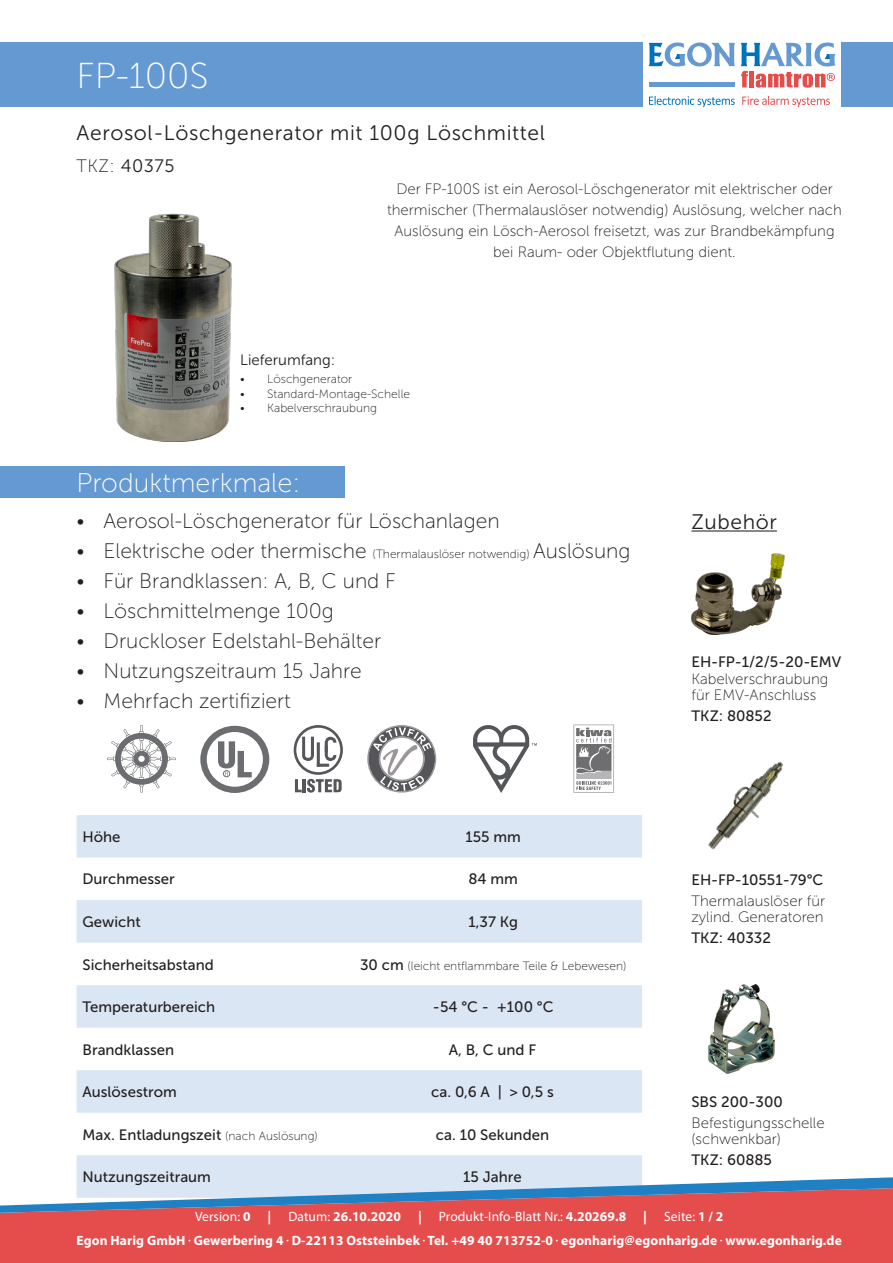
<style>
.page{position:relative;width:893px;height:1263px;background:#fff}
.page>*{position:absolute;margin:0;border:0;box-sizing:border-box;transform-origin:0 0}
.t1{font:36px "Museo Sans 100";color:#fff}
.t2{font:27px "Museo Sans 100";color:#fff}
.t3{font:21px "Museo Sans 100";color:#231f20}
.t4{font:21px "Museo Sans 300";letter-spacing:.03em;color:#231f20}
.t5{font:18px "Museo Sans 300";letter-spacing:.03em;color:#231f20}
.t6{font:15px/21px "Museo Sans 100";color:#231f20;text-align:center}
.t7{font:15px "Museo Sans 500";color:#231f20}
.t8{font:15px "Museo Sans 300";color:#231f20}
.t9{font:700 13.5px "Myriad Pro";letter-spacing:.005em;color:#fff}
.t10{font:13.5px "Myriad Pro";letter-spacing:.005em;color:#fff}
.t11{font:12px "Museo Sans 100";color:#231f20}
.s1{font-family:"Museo Sans 100"}
.s2{font-size:12px}
.s3{font-family:"Museo Sans 500";font-size:15px}
.s4{font-family:"Museo Sans 100";font-size:12px}
.s5{font-weight:700}
.s6{font-weight:400}
</style>
<div class="page">
<svg style="left:77px;top:815px;width:565px;height:362px;fill:#dbe6f4"></svg>
<div style="left:0;top:43px;width:642px;height:64px;background:#6599d1"></div>
<svg style="left:649px;top:43px;width:86px;height:23px"></svg>
<hr style="left:649px;top:83px;width:85px;height:4px;background:#6599d1">
<svg style="left:741px;top:43px;width:94px;height:45px"></svg>
<svg style="left:649px;top:96px;width:86px;height:11px"></svg>
<svg style="left:742px;top:96px;width:88px;height:11px"></svg>
<div style="left:0;top:1213px;width:893px;height:47px;background:#e54d4d"></div>
<hr style="left:0;top:1260px;width:893px;height:3px;background:#e54d4d">
<svg style="left:0;top:1177px;width:893px;height:36px;background:#b39aaf"></svg>
<div style="left:0;top:466px;width:345px;height:32px;background:#6599d1"></div>
<div style="left:842px;top:43px;width:51px;height:64px;background:#6599d1"></div>
<hr style="left:691px;top:530px;width:86px;height:1px;background:#231f20">
<svg style="left:107px;top:725px;width:69px;height:68px"></svg>
<svg style="left:200px;top:726px;width:69px;height:67px"></svg>
<div style="left:223px;top:770px;width:7px;height:7px;border:1px solid #6c6d70;border-radius:50%"></div>
<svg style="left:294px;top:725px;width:49px;height:68px"></svg>
<svg style="left:367px;top:725px;width:69px;height:68px"></svg>
<svg style="left:473px;top:725px;width:64px;height:68px"></svg>
<img style="left:708px;top:761px;width:76px;height:89px">
<img style="left:114px;top:213px;width:118px;height:229px">
<img style="left:708px;top:984px;width:67px;height:90px">
<svg style="left:574px;top:725px;width:40px;height:68px"></svg>
<img style="left:691px;top:553px;width:94px;height:82px">
<p class="t1" style="left:77px;top:57px;width:134px">FP-100S</p>
<p class="t4" style="left:77px;top:122px;width:470px">Aerosol-Löschgenerator mit 100g Löschmittel</p>
<p class="t5" style="left:77px;top:156px;width:99px"><span class="s1">TKZ:</span> 40375</p>
<p class="t6" style="left:387px;top:178px;width:456px">Der FP-100S ist ein Aerosol-Löschgenerator mit elektrischer oder thermischer (Thermalauslöser notwendig) Auslösung, welcher nach Auslösung ein Lösch-Aerosol freisetzt, was zur Brandbekämpfung bei Raum- oder Objektflutung dient.</p>
<p class="t8" style="left:240px;top:352px;width:97px">Lieferumfang:</p>
<p class="t11" style="left:240px;top:373px;width:114px">• Löschgenerator</p>
<p class="t11" style="left:240px;top:387px;width:171px">• Standard-Montage-Schelle</p>
<p class="t11" style="left:240px;top:402px;width:138px">• Kabelverschraubung</p>
<p class="t2" style="left:77px;top:468px;width:225px">Produktmerkmale:</p>
<p class="t3" style="left:77px;top:509px;width:425px">• Aerosol-Löschgenerator für Löschanlagen</p>
<p class="t3" style="left:77px;top:539px;width:556px">• Elektrische oder thermische <span class="s2">(Thermalauslöser notwendig)</span> Auslösung</p>
<p class="t3" style="left:77px;top:569px;width:321px">• Für Brandklassen: A, B, C und F</p>
<p class="t3" style="left:77px;top:599px;width:259px">• Löschmittelmenge 100g</p>
<p class="t3" style="left:77px;top:629px;width:306px">• Druckloser Edelstahl-Behälter</p>
<p class="t3" style="left:77px;top:659px;width:287px">• Nutzungszeitraum 15 Jahre</p>
<p class="t3" style="left:77px;top:689px;width:216px">• Mehrfach zertifiziert</p>
<p class="t7" style="left:83px;top:828px;width:40px">Höhe</p>
<p class="t7" style="left:465px;top:828px;width:57px">155 mm</p>
<p class="t7" style="left:83px;top:871px;width:94px">Durchmesser</p>
<p class="t7" style="left:468px;top:871px;width:51px">84 mm</p>
<p class="t7" style="left:83px;top:914px;width:60px">Gewicht</p>
<p class="t7" style="left:468px;top:914px;width:51px">1,37 Kg</p>
<p class="t7" style="left:83px;top:956px;width:133px">Sicherheitsabstand</p>
<p class="t11" style="left:360px;top:959px;width:268px"><span class="s3">30 cm</span> (leicht entflammbare Teile &amp; Lebewesen)</p>
<p class="t7" style="left:83px;top:999px;width:134px">Temperaturbereich</p>
<p class="t7" style="left:433px;top:999px;width:122px">-54 °C - +100 °C</p>
<p class="t7" style="left:83px;top:1041px;width:93px">Brandklassen</p>
<p class="t7" style="left:449px;top:1041px;width:89px">A, B, C und F</p>
<p class="t7" style="left:83px;top:1084px;width:96px">Auslösestrom</p>
<p class="t7" style="left:431px;top:1084px;width:124px">ca. 0,6 A | &gt; 0,5 s</p>
<p class="t7" style="left:83px;top:1126px;width:237px">Max. Entladungszeit <span class="s4">(nach Auslösung)</span></p>
<p class="t7" style="left:436px;top:1126px;width:115px">ca. 10 Sekunden</p>
<p class="t7" style="left:83px;top:1169px;width:130px">Nutzungszeitraum</p>
<p class="t7" style="left:463px;top:1169px;width:60px">15 Jahre</p>
<p class="t4" style="left:691px;top:510px;width:87px">Zubehör</p>
<p class="t7" style="left:691px;top:654px;width:151px">EH-FP-1/2/5-20-EMV</p>
<p class="t6" style="left:691px;top:668px;width:139px">Kabelverschraubung</p>
<p class="t6" style="left:691px;top:685px;width:126px">für EMV-Anschluss</p>
<p class="t7" style="left:691px;top:708px;width:82px">TKZ: 80852</p>
<p class="t7" style="left:691px;top:871px;width:133px">EH-FP-10551-79°C</p>
<p class="t6" style="left:691px;top:892px;width:135px;line-height:16.5px;text-align:left">Thermalauslöser für zylind. Generatoren</p>
<p class="t7" style="left:691px;top:930px;width:81px">TKZ: 40332</p>
<p class="t7" style="left:691px;top:1093px;width:93px">SBS 200-300</p>
<p class="t6" style="left:691px;top:1112px;width:135px">Befestigungsschelle</p>
<p class="t6" style="left:691px;top:1129px;width:91px">(schwenkbar)</p>
<p class="t7" style="left:691px;top:1152px;width:82px">TKZ: 60885</p>
<p class="t10" style="left:195px;top:1208px;width:57px">Version: <span class="s5">0</span></p>
<p class="t9" style="left:268px;top:1208px;width:5px">|</p>
<p class="t9" style="left:288px;top:1208px;width:114px"><span class="s6">Datum:</span> 26.10.2020</p>
<p class="t9" style="left:418px;top:1208px;width:5px">|</p>
<p class="t10" style="left:439px;top:1208px;width:189px">Produkt-Info-Blatt Nr.: <span class="s5">4.20269.8</span></p>
<p class="t9" style="left:643px;top:1208px;width:5px">|</p>
<p class="t10" style="left:664px;top:1208px;width:61px">Seite: <span class="s5">1 / 2</span></p>
<p class="t9" style="left:77px;top:1232px;width:767px">Egon Harig GmbH . Gewerbering 4 . D-22113 Oststeinbek . Tel. +49 40 713752-0 . egonharig@egonharig.de . www.egonharig.de</p>
</div>
